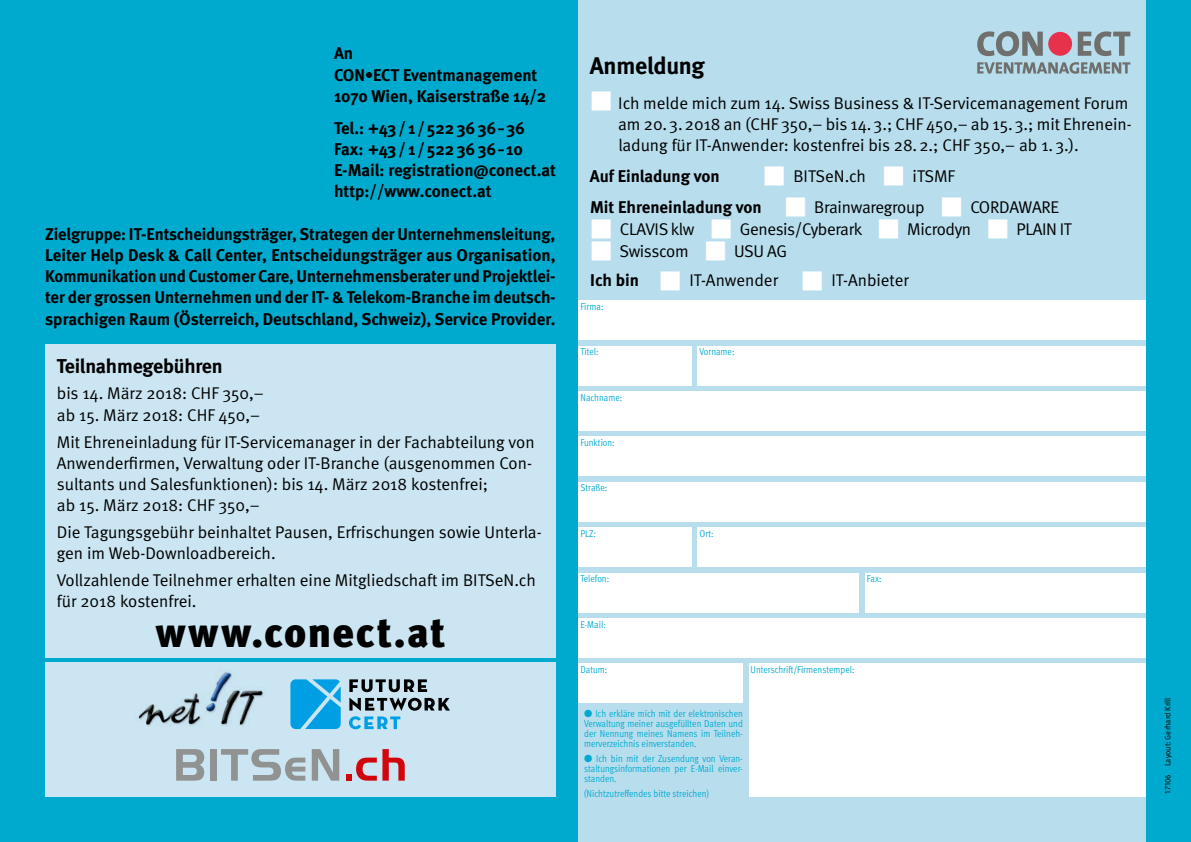
<style>
.page{position:relative;width:1191px;height:842px;background:#00aacf}
.page>*{position:absolute;margin:0;border:0;box-sizing:border-box;transform-origin:0 0}
.t1{font:900 41.6px "Meta";letter-spacing:.035em;color:#000}
.t2{font:700 24px "Meta";letter-spacing:-.01em;color:#000}
.t3{font:700 20px "Meta";letter-spacing:-.01em;color:#000}
.t4{font:17px/21.2px "Meta Normal";color:#000}
.t5{font:700 17px/21.2px "Meta";color:#000}
.t6{font:17px/22px "Meta Normal";letter-spacing:-.02em;color:#000}
.t7{font:10px/10px "Meta Cond Normal";color:#00aacf;text-align:justify}
.t8{font:8px "Meta Normal";color:#000}
.s1{font-family:"Meta Bold Expert";font-size:25.6px;color:#fff}
.s2{font-family:"Meta";font-weight:700}
.s3{font-family:"Meta Cond Extra Bold Expert"}
.s4{font-family:"Meta Normal Expert"}
</style>
<div class="page">
<div style="left:578px;top:0;width:567px;height:842px;background:#b8deee"></div>
<div style="left:578px;top:346px;width:114px;height:40px;background:#fff"></div>
<div style="left:578px;top:527px;width:114px;height:40px;background:#fff"></div>
<div style="left:578px;top:300px;width:567px;height:40px;background:#fff"></div>
<div style="left:697px;top:346px;width:448px;height:40px;background:#fff"></div>
<div style="left:578px;top:391px;width:567px;height:40px;background:#fff"></div>
<div style="left:578px;top:437px;width:567px;height:39px;background:#fff"></div>
<div style="left:578px;top:482px;width:567px;height:40px;background:#fff"></div>
<div style="left:697px;top:527px;width:448px;height:40px;background:#fff"></div>
<div style="left:578px;top:573px;width:281px;height:39px;background:#fff"></div>
<div style="left:865px;top:573px;width:280px;height:39px;background:#fff"></div>
<div style="left:578px;top:618px;width:567px;height:40px;background:#fff"></div>
<div style="left:578px;top:663px;width:165px;height:40px;background:#fff"></div>
<div style="left:748px;top:663px;width:397px;height:134px;background:#fff"></div>
<svg style="left:977px;top:31px;width:65px;height:25px"></svg>
<div style="left:1048px;top:32px;width:24px;height:24px;background:#e7324b;border-radius:50%"></div>
<svg style="left:1077px;top:31px;width:53px;height:25px"></svg>
<svg style="left:977px;top:62px;width:153px;height:12px"></svg>
<div style="left:45px;top:662px;width:511px;height:135px;background:#cbe6f2"></div>
<div style="left:45px;top:344px;width:511px;height:314px;background:#cbe6f2"></div>
<img style="left:138px;top:672px;width:126px;height:54px">
<svg style="left:290px;top:679px;width:51px;height:50px;background:#23aae5"></svg>
<svg style="left:349px;top:679px;width:101px;height:50px"></svg>
<svg style="left:176px;top:749px;width:28px;height:32px"></svg>
<div style="left:210px;top:749px;width:7px;height:32px;background:#919292"></div>
<svg style="left:221px;top:749px;width:84px;height:32px"></svg>
<svg style="left:312px;top:749px;width:27px;height:32px"></svg>
<div style="left:346px;top:774px;width:6px;height:7px;background:#d1050c"></div>
<svg style="left:356px;top:749px;width:49px;height:32px"></svg>
<p class="t5" style="left:334px;top:43px;width:214px">An<br>CON•ECT Eventmanagement<br>1070 Wien, Kaiserstraße 14/2</p>
<p class="t5" style="left:334px;top:117px;width:223px">Tel.: +43/ 1 /5223636–36<br>Fax: +43/ 1 /5223636–10<br>E-Mail: registration@conect.at http://www.conect.at</p>
<p class="t5" style="left:45px;top:223px;width:512px;text-align:justify">Zielgruppe: IT-Entscheidungsträger, Strategen der Unternehmensleitung, Leiter Help Desk &amp; Call Center, Entscheidungsträger aus Organisation, Kommunikation und Customer Care, Unternehmensberater und Projektlei&shy;ter der grossen Unternehmen und der IT- &amp; Telekom-Branche im deutsch&shy;sprachigen Raum (Österreich, Deutschland, Schweiz), Service Provider.</p>
<p class="t3" style="left:57px;top:354px;width:167px">Teilnahmegebühren</p>
<p class="t4" style="left:57px;top:383px;width:208px">bis 14. März 2018: CHF 350,– ab 15. März 2018: CHF 450,–</p>
<p class="t4" style="left:57px;top:431px;width:479px">Mit Ehreneinladung für IT-Servicemanager in der Fachabteilung von Anwenderfirmen, Verwaltung oder IT-Branche (ausgenommen Con&shy;sultants und Salesfunktionen): bis 14. März 2018 kostenfrei;<br>ab 15. März 2018: CHF 350,–</p>
<p class="t4" style="left:57px;top:521px;width:486px">Die Tagungsgebühr beinhaltet Pausen, Erfrischungen sowie Unterla&shy;gen im Web-Downloadbereich.</p>
<p class="t4" style="left:57px;top:569px;width:480px">Vollzahlende Teilnehmer erhalten eine Mitgliedschaft im BITSeN.ch für 2018 kostenfrei.</p>
<h1 class="t1" style="left:156px;top:607px;width:291px">www.conect.at</h1>
<h2 class="t2" style="left:590px;top:51px;width:116px">Anmeldung</h2>
<p class="t4" style="left:618px;top:92px;width:515px;text-indent:-27px"><span class="s1">Z</span> Ich melde mich zum 14. Swiss Business &amp; IT-Servicemanagement Forum am 20.3.2018 an (CHF 350,– bis 14.3.; CHF 450,– ab 15.3.; mit Ehrenein&shy;ladung für IT-Anwender: kostenfrei bis 28.2.; CHF 350,– ab 1.3.).</p>
<p class="t5" style="left:590px;top:165px;width:131px">Auf Einladung von</p>
<p class="t4" style="left:590px;top:161px;width:470px;line-height:30.6px;text-indent:174px"><span class="s1">Z</span> BITSeN.ch <span class="s1">Z</span> iTSMF<br><span class="s2">Mit Ehreneinladung von</span> <span class="s1">Z</span> Brainwaregroup <span class="s1">Z</span> CORDAWARE</p>
<p class="t6" style="left:591px;top:218px;width:482px"><span class="s1">Z</span> CLAVIS klw <span class="s1">Z</span> Genesis/Cyberark <span class="s1">Z</span> Microdyn <span class="s1">Z</span> PLAIN IT<br><span class="s1">Z</span> Swisscom <span class="s1">Z</span> USU AG</p>
<p class="t4" style="left:590px;top:270px;width:320px"><span class="s2">Ich bin</span> <span class="s1">Z</span> IT-Anwender <span class="s1">Z</span> IT-Anbieter</p>
<p class="t7" style="left:580px;top:301px;width:25px">Firma:</p>
<p class="t7" style="left:580px;top:347px;width:20px">Titel:</p>
<p class="t7" style="left:580px;top:392px;width:43px">Nachname:</p>
<p class="t7" style="left:580px;top:438px;width:36px">Funktion:</p>
<p class="t7" style="left:580px;top:483px;width:28px">Straße:</p>
<p class="t7" style="left:580px;top:528px;width:17px">PLZ:</p>
<p class="t7" style="left:699px;top:347px;width:36px">Vorname:</p>
<p class="t7" style="left:699px;top:528px;width:15px">Ort:</p>
<p class="t7" style="left:580px;top:574px;width:30px">Telefon:</p>
<p class="t7" style="left:867px;top:574px;width:16px">Fax:</p>
<p class="t7" style="left:580px;top:619px;width:27px">E-Mail:</p>
<p class="t7" style="left:580px;top:664px;width:28px">Datum:</p>
<p class="t7" style="left:750px;top:664px;width:105px">Unterschrift/Firmenstempel:</p>
<p class="t7" style="left:584px;top:708px;width:160px"><span class="s3">f</span> Ich erkläre mich mit der elektronischen Verwaltung meiner ausgefüllten Daten und der Nennung meines Namens im Teilneh&shy;merverzeichnis einverstanden.</p>
<p class="t7" style="left:584px;top:753px;width:160px"><span class="s3">f</span> Ich bin mit der Zusendung von Veran&shy;staltungsinformationen per E-Mail einver&shy;standen.</p>
<p class="t7" style="left:584px;top:788px;width:126px">(Nichtzutreffendes bitte streichen)</p>
<p class="t8" style="left:1163px;top:793px;width:97px;rotate:-90deg"><span class="s4">17106</span> Layout: Gerhard Krill</p>
</div>
